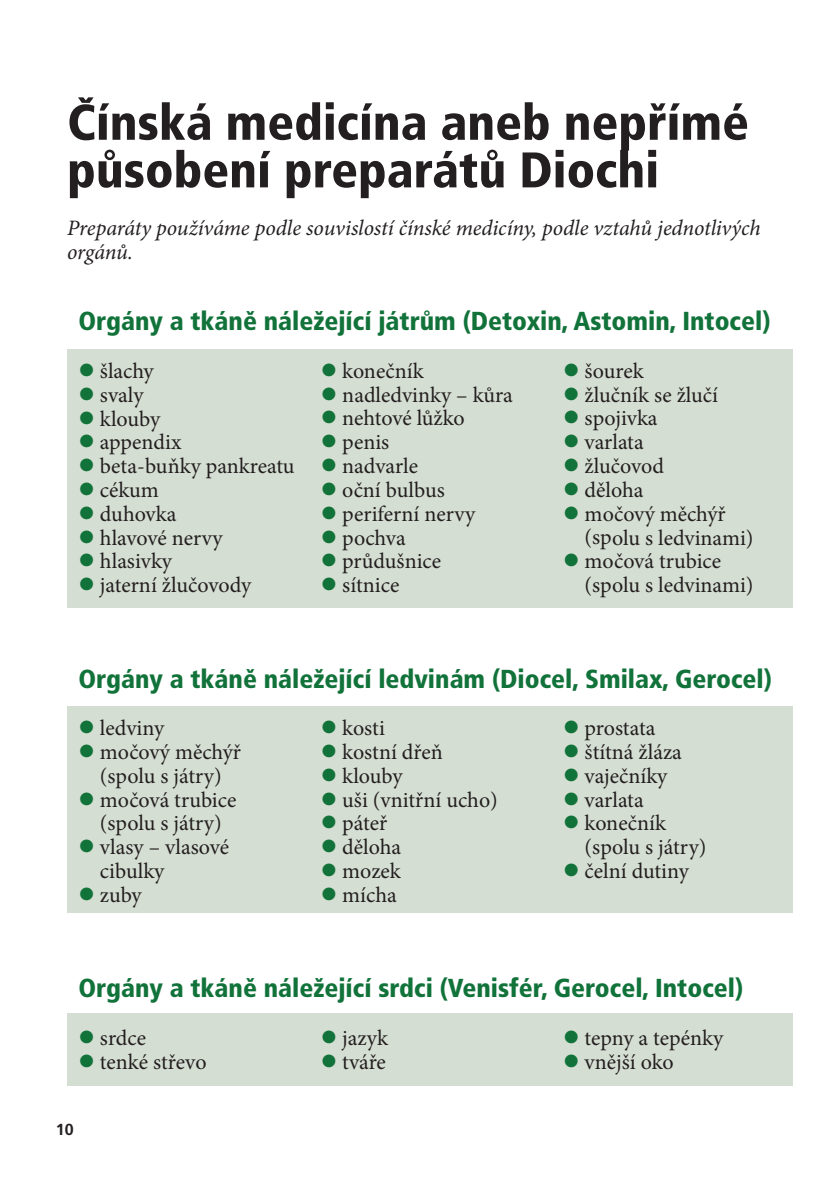
<style>
.page{position:relative;width:838px;height:1191px;background:#fff}
.page>*{position:absolute;margin:0;border:0;box-sizing:border-box;transform-origin:0 0}
.t1{font:900 condensed 50px/47.6px "Frutiger OT";color:#231f20}
.t2{font:900 condensed 26px "Frutiger OT";color:#11723a}
.t3{font:22px/23.8px "Minion Pro";color:#231f20}
.t4{font:italic 22px/23.8px "Minion Pro";letter-spacing:-.005em;color:#231f20}
.t5{font:700 16px "Frutiger OT";color:#231f20}
</style>
<div class="page">
<div style="left:67px;top:349px;width:726px;height:258px;background:#d5ded2"></div>
<div style="left:67px;top:706px;width:726px;height:207px;background:#d5ded2"></div>
<div style="left:67px;top:1013px;width:726px;height:72px;background:#d5ded2"></div>
<h1 class="t1" style="left:67px;top:102px;width:683px">Čínská medicína aneb nepřímé působení preparátů Diochi</h1>
<p class="t4" style="left:67px;top:218px;width:695px">Preparáty používáme podle souvislostí čínské medicíny, podle vztahů jednotlivých orgánů.</p>
<p class="t2" style="left:78px;top:311px;width:693px">Orgány a tkáně náležející játrům (Detoxin, Astomin, Intocel)</p>
<p class="t3" style="left:100px;top:361px;width:196px">šlachy<br>svaly<br>klouby<br>appendix<br>beta-buňky pankreatu cékum<br>duhovka<br>hlavové nervy hlasivky<br>jaterní žlučovody</p>
<p class="t3" style="left:342px;top:361px;width:172px">konečník nadledvinky – kůra nehtové lůžko penis<br>nadvarle<br>oční bulbus periferní nervy pochva<br>průdušnice<br>sítnice</p>
<p class="t3" style="left:585px;top:361px;width:170px">šourek<br>žlučník se žlučí spojivka<br>varlata<br>žlučovod<br>děloha<br>močový měchýř (spolu s ledvinami) močová trubice (spolu s ledvinami)</p>
<p class="t2" style="left:78px;top:668px;width:695px">Orgány a tkáně náležející ledvinám (Diocel, Smilax, Gerocel)</p>
<p class="t3" style="left:100px;top:718px;width:143px">ledviny<br>močový měchýř (spolu s játry) močová trubice (spolu s játry) vlasy – vlasové cibulky<br>zuby</p>
<p class="t3" style="left:342px;top:718px;width:157px">kosti<br>kostní dřeň klouby<br>uši (vnitřní ucho) páteř<br>děloha<br>mozek<br>mícha</p>
<p class="t3" style="left:585px;top:718px;width:123px">prostata štítná žláza vaječníky varlata konečník (spolu s játry) čelní dutiny</p>
<p class="t2" style="left:78px;top:977px;width:666px">Orgány a tkáně náležející srdci (Venisfér, Gerocel, Intocel)</p>
<p class="t5" style="left:56px;top:1123px;width:19px">10</p>
<p class="t3" style="left:100px;top:1027px;width:108px">srdce<br>tenké střevo</p>
<p class="t3" style="left:342px;top:1027px;width:47px">jazyk tváře</p>
<p class="t3" style="left:585px;top:1027px;width:140px">tepny a tepénky vnější oko</p>
</div>
